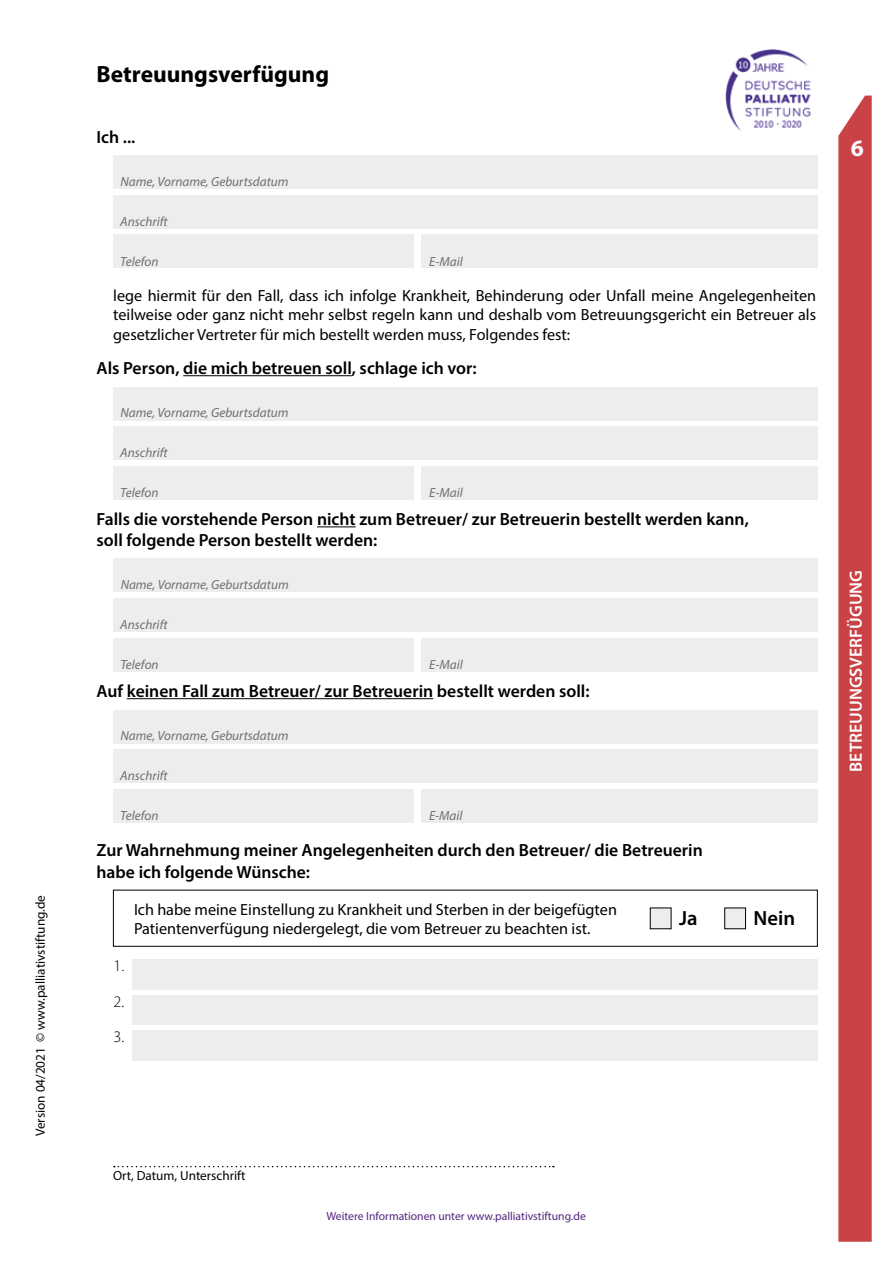
<style>
.page{position:relative;width:893px;height:1263px;background:#fff}
.page>*{position:absolute;margin:0;border:0;box-sizing:border-box;transform-origin:0 0}
.t1{font:700 23.55px "Myriad Pro";color:#000}
.t2{font:700 23.55px "Myriad Pro";color:#fff}
.t3{font:600 20.55px "Myriad Pro";color:#000}
.t4{font:600 17.7px/21.1px "Myriad Pro";color:#000}
.t5{font:600 17.7px "Myriad Pro";color:#fff}
.t6{font:16.2px/19.4px "Myriad Pro";color:#000;text-align:justify}
.t7{font:300 16.2px/35.1px "Myriad Pro";color:#000}
.t8{font:italic 13.2px "Myriad Pro";color:#706f6f}
.t9{font:13.2px "Myriad Pro";color:#000}
.t10{font:11.7px "Myriad Pro";color:#53267f}
</style>
<div class="page">
<svg style="left:838px;top:96px;width:34px;height:1146px;background:#ca484b"></svg>
<hr style="left:183px;top:375px;width:169px;height:1px;background:#000">
<div style="left:113px;top:156px;width:704px;height:33px;background:#ededed"></div>
<div style="left:113px;top:195px;width:704px;height:33px;background:#ededed"></div>
<div style="left:113px;top:235px;width:301px;height:33px;background:#ededed"></div>
<div style="left:421px;top:235px;width:396px;height:33px;background:#ededed"></div>
<div style="left:113px;top:387px;width:704px;height:33px;background:#ededed"></div>
<div style="left:113px;top:426px;width:704px;height:34px;background:#ededed"></div>
<div style="left:113px;top:466px;width:301px;height:33px;background:#ededed"></div>
<div style="left:421px;top:466px;width:396px;height:33px;background:#ededed"></div>
<div style="left:113px;top:710px;width:704px;height:33px;background:#ededed"></div>
<div style="left:113px;top:749px;width:704px;height:34px;background:#ededed"></div>
<div style="left:113px;top:789px;width:301px;height:33px;background:#ededed"></div>
<div style="left:421px;top:789px;width:396px;height:33px;background:#ededed"></div>
<hr style="left:127px;top:698px;width:306px;height:1px;background:#000">
<hr style="left:317px;top:526px;width:39px;height:1px;background:#000">
<div style="left:113px;top:559px;width:704px;height:33px;background:#ededed"></div>
<div style="left:113px;top:598px;width:704px;height:34px;background:#ededed"></div>
<div style="left:113px;top:638px;width:301px;height:33px;background:#ededed"></div>
<div style="left:421px;top:638px;width:396px;height:33px;background:#ededed"></div>
<div style="left:132px;top:959px;width:685px;height:31px;background:#ededed"></div>
<div style="left:132px;top:995px;width:685px;height:30px;background:#ededed"></div>
<div style="left:132px;top:1030px;width:685px;height:31px;background:#ededed"></div>
<svg style="left:114px;top:1166px;width:440px;height:1px"></svg>
<div style="left:650px;top:908px;width:21px;height:21px;background:#ededed;border:1px solid #000"></div>
<div style="left:724px;top:908px;width:22px;height:21px;background:#ededed;border:1px solid #000"></div>
<img style="left:725px;top:50px;width:86px;height:80px">
<p class="t9" style="left:32px;top:1136px;width:243px;rotate:-90deg">Version 04/2021 © www.palliativstiftung.de</p>
<h1 class="t1" style="left:97px;top:59px;width:234px">Betreuungsverfügung</h1>
<p class="t4" style="left:97px;top:126px;width:40px">Ich ...</p>
<p class="t8" style="left:121px;top:173px;width:169px">Name, Vorname, Geburtsdatum</p>
<p class="t8" style="left:120px;top:213px;width:49px">Anschrift</p>
<p class="t8" style="left:120px;top:253px;width:40px">Telefon</p>
<p class="t8" style="left:429px;top:253px;width:35px">E-Mail</p>
<p class="t6" style="left:113px;top:286px;width:704px">lege hiermit für den Fall, dass ich infolge Krankheit, Behinderung oder Unfall meine Angelegenheiten teilweise oder ganz nicht mehr selbst regeln kann und deshalb vom Betreuungsgericht ein Betreuer als gesetzlicher Vertreter für mich bestellt werden muss, Folgendes fest:</p>
<p class="t4" style="left:97px;top:357px;width:382px">Als Person, die mich betreuen soll, schlage ich vor:</p>
<p class="t8" style="left:121px;top:404px;width:169px">Name, Vorname, Geburtsdatum</p>
<p class="t8" style="left:120px;top:445px;width:49px">Anschrift</p>
<p class="t8" style="left:120px;top:484px;width:40px">Telefon</p>
<p class="t8" style="left:429px;top:484px;width:35px">E-Mail</p>
<p class="t4" style="left:97px;top:508px;width:654px">Falls die vorstehende Person nicht zum Betreuer/ zur Betreuerin bestellt werden kann, soll folgende Person bestellt werden:</p>
<p class="t8" style="left:121px;top:576px;width:169px">Name, Vorname, Geburtsdatum</p>
<p class="t8" style="left:120px;top:616px;width:49px">Anschrift</p>
<p class="t8" style="left:120px;top:656px;width:40px">Telefon</p>
<p class="t8" style="left:429px;top:656px;width:35px">E-Mail</p>
<p class="t4" style="left:97px;top:680px;width:495px">Auf keinen Fall zum Betreuer/ zur Betreuerin bestellt werden soll:</p>
<p class="t8" style="left:121px;top:727px;width:169px">Name, Vorname, Geburtsdatum</p>
<p class="t8" style="left:120px;top:768px;width:49px">Anschrift</p>
<p class="t8" style="left:120px;top:807px;width:40px">Telefon</p>
<p class="t8" style="left:429px;top:807px;width:35px">E-Mail</p>
<p class="t4" style="left:97px;top:839px;width:608px">Zur Wahrnehmung meiner Angelegenheiten durch den Betreuer/ die Betreuerin habe ich folgende Wünsche:</p>
<p class="t7" style="left:114px;top:948px;width:12px">1.</p>
<p class="t7" style="left:114px;top:984px;width:12px">2.<br>3.</p>
<p class="t6" style="left:134px;top:899px;width:484px">Ich habe meine Einstellung zu Krankheit und Sterben in der beigefügten<br>Patientenverfügung niedergelegt, die vom Betreuer zu beachten ist.</p>
<p class="t3" style="left:679px;top:905px;width:20px">Ja</p>
<p class="t3" style="left:753px;top:904px;width:43px">Nein</p>
<h1 class="t2" style="left:851px;top:132px;width:15px">6</h1>
<p class="t5" style="left:844px;top:772px;width:203px;rotate:-90deg">BETREUUNGSVERFÜGUNG</p>
<p class="t9" style="left:113px;top:1167px;width:134px">Ort, Datum, Unterschrift</p>
<p class="t10" style="left:326px;top:1208px;width:261px">Weitere Informationen unter www.palliativstiftung.de</p>
</div>
